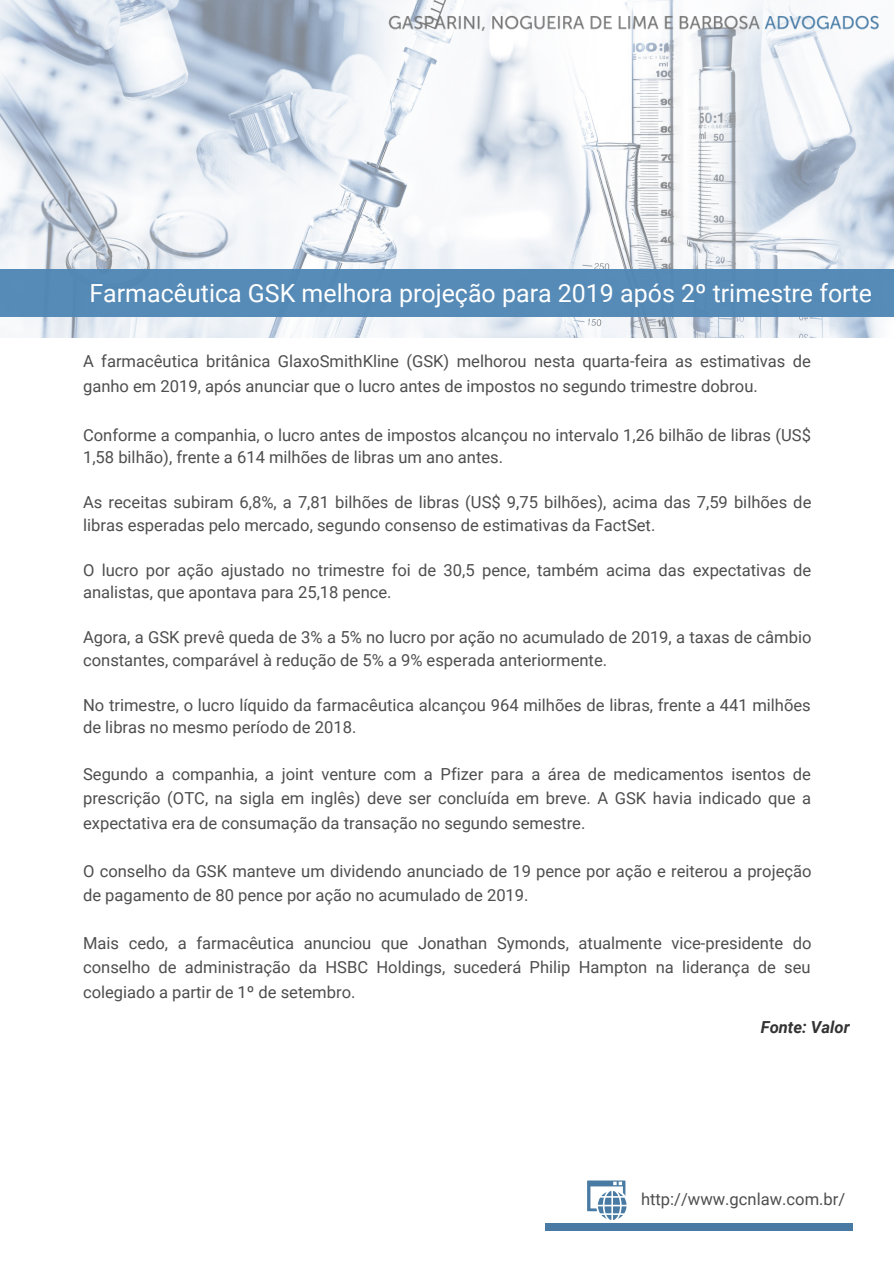
<style>
.page{position:relative;width:894px;height:1264px;background:#fff}
.page>*{position:absolute;margin:0;border:0;box-sizing:border-box;transform-origin:0 0}
.t1{font:24.9px "Roboto";color:#fff}
.t2{font:16.5px/24.8px "Roboto";color:#4e4e4e}
.t3{font:italic 700 16.5px "Roboto";color:#333}
</style>
<div class="page">
<img style="left:0;top:0;width:893px;height:338px">
<div style="left:0;top:270px;width:893px;height:46px;background:#5087b5"></div>
<div style="left:545px;top:1223px;width:307px;height:8px;background:#487aa3"></div>
<svg style="left:587px;top:1180px;width:39px;height:39px"></svg>
<img style="left:385px;top:0;width:498px;height:47px">
<h1 class="t1" style="left:89px;top:279px;width:784px">Farmacêutica GSK melhora projeção para 2019 após 2º trimestre forte</h1>
<p class="t2" style="left:83px;top:349px;width:729px">A farmacêutica britânica GlaxoSmithKline (GSK) melhorou nesta quarta-feira as estimativas de ganho em 2019, após anunciar que o lucro antes de impostos no segundo trimestre dobrou.</p>
<p class="t2" style="left:83px;top:423px;width:729px;line-height:22.5px">Conforme a companhia, o lucro antes de impostos alcançou no intervalo 1,26 bilhão de libras (US$<br>1,58 bilhão), frente a 614 milhões de libras um ano antes.</p>
<p class="t2" style="left:83px;top:491px;width:729px;line-height:22.5px">As receitas subiram 6,8%, a 7,81 bilhões de libras (US$ 9,75 bilhões), acima das 7,59 bilhões de libras esperadas pelo mercado, segundo consenso de estimativas da FactSet.</p>
<p class="t2" style="left:83px;top:559px;width:729px;line-height:22.5px">O lucro por ação ajustado no trimestre foi de 30,5 pence, também acima das expectativas de analistas, que apontava para 25,18 pence.</p>
<p class="t2" style="left:83px;top:626px;width:729px;line-height:22.5px">Agora, a GSK prevê queda de 3% a 5% no lucro por ação no acumulado de 2019, a taxas de câmbio constantes, comparável à redução de 5% a 9% esperada anteriormente.</p>
<p class="t2" style="left:83px;top:694px;width:729px;line-height:22.5px">No trimestre, o lucro líquido da farmacêutica alcançou 964 milhões de libras, frente a 441 milhões de libras no mesmo período de 2018.</p>
<p class="t2" style="left:83px;top:761px;width:729px;text-align:justify">Segundo a companhia, a joint venture com a Pfizer para a área de medicamentos isentos de prescrição (OTC, na sigla em inglês) deve ser concluída em breve. A GSK havia indicado que a expectativa era de consumação da transação no segundo semestre.</p>
<p class="t2" style="left:83px;top:858px;width:729px">O conselho da GSK manteve um dividendo anunciado de 19 pence por ação e reiterou a projeção de pagamento de 80 pence por ação no acumulado de 2019.</p>
<p class="t2" style="left:83px;top:930px;width:729px;text-align:justify">Mais cedo, a farmacêutica anunciou que Jonathan Symonds, atualmente vice-presidente do conselho de administração da HSBC Holdings, sucederá Philip Hampton na liderança de seu colegiado a partir de 1º de setembro.</p>
<p class="t3" style="left:760px;top:1017px;width:90px">Fonte: Valor</p>
<p class="t2" style="left:640px;top:1187px;width:206px">http://www.gcnlaw.com.br/</p>
</div>
